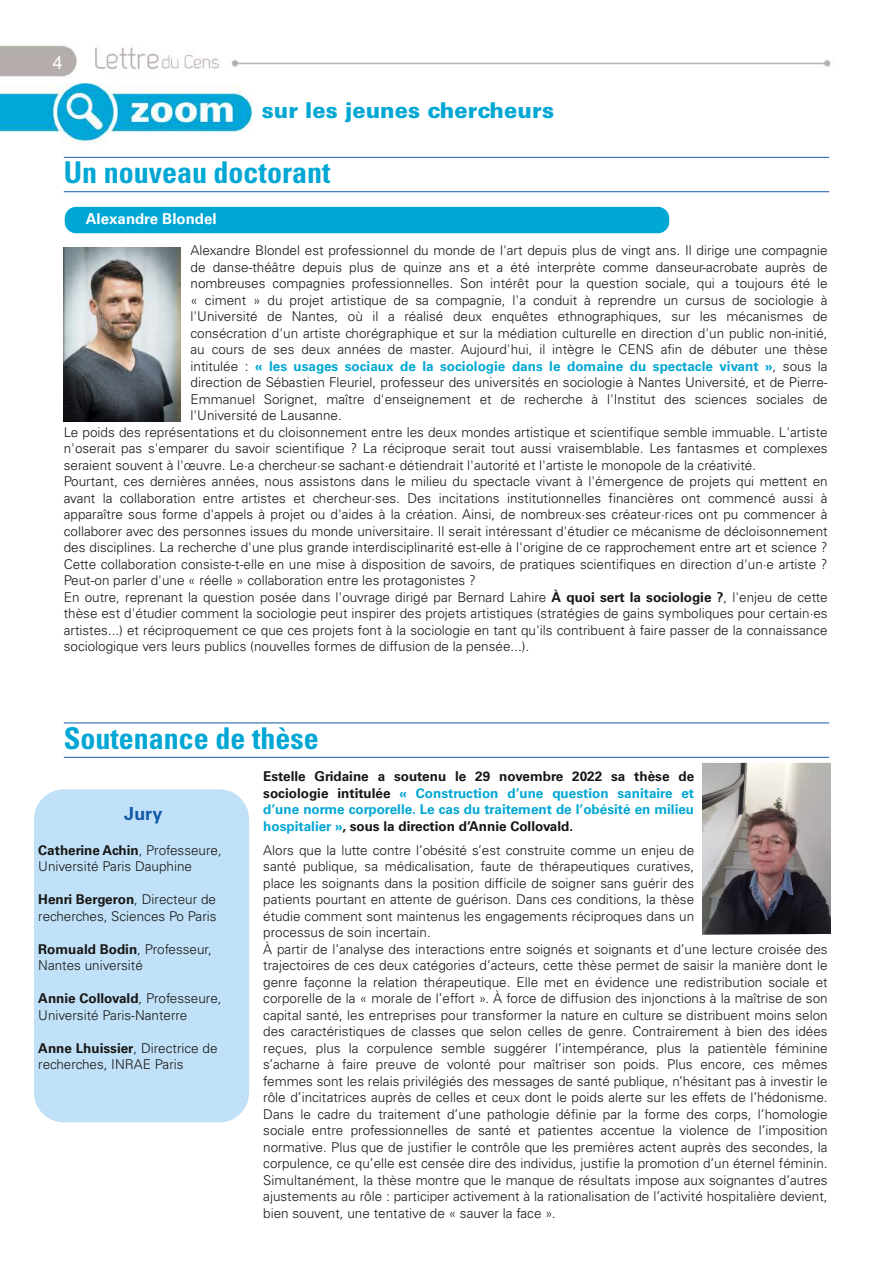
<style>
.page{position:relative;width:893px;height:1263px;background:#fff}
.page>*{position:absolute;margin:0;border:0;box-sizing:border-box;transform-origin:0 0}
.t1{font:700 condensed 30px "Univers";color:#00a7d4}
.t2{font:900 21.75px "Univers";color:#00a7d4}
.t3{font:700 18px "Univers";color:#135aa8}
.t4{font:18px "Arial";color:#fff}
.t5{font:700 15px "Univers";color:#fff}
.t6{font:300 13.5px/16.5px "Univers";color:#171715}
.t7{font:700 13.5px/16.5px "Univers";color:#00a7d4;text-align:justify}
.s1{font-weight:300;color:#171715}
.s2{font-weight:700}
.s3{color:#171715}
</style>
<div class="page">
<img style="left:0;top:45px;width:831px;height:39px">
<img style="left:0;top:84px;width:253px;height:60px">
<hr style="left:64px;top:191px;width:765px;height:1px;background:#135aa8">
<hr style="left:64px;top:157px;width:765px;height:1px;background:#135aa8">
<div style="left:64px;top:206px;width:606px;height:28px;background:#00a7d4;border-radius:12px"></div>
<div style="left:64px;top:206px;width:606px;height:28px;border:1px solid #fff;border-radius:12px"></div>
<hr style="left:64px;top:722px;width:765px;height:1px;background:#135aa8">
<hr style="left:64px;top:757px;width:765px;height:1px;background:#135aa8">
<div style="left:34px;top:789px;width:215px;height:333px;background:#c1e1f8;border-radius:30px"></div>
<img style="left:702px;top:763px;width:129px;height:172px">
<img style="left:64px;top:247px;width:117px;height:174px">
<h3 class="t4" style="left:53px;top:52px;width:12px">4</h3>
<h2 class="t2" style="left:262px;top:102px;width:294px">sur les jeunes chercheurs</h2>
<h1 class="t1" style="left:64px;top:162px;width:268px">Un nouveau doctorant</h1>
<p class="t5" style="left:86px;top:213px;width:132px">Alexandre Blondel</p>
<p class="t6" style="left:191px;top:243px;width:639px">Alexandre Blondel est professionnel du monde de l'art depuis plus de vingt ans. Il dirige une compagnie</p>
<p class="t6" style="left:191px;top:260px;width:639px">de danse-théâtre depuis plus de quinze ans et a été interprète comme danseur-acrobate auprès de</p>
<p class="t6" style="left:191px;top:276px;width:639px">nombreuses compagnies professionnelles. Son intérêt pour la question sociale, qui a toujours été le</p>
<p class="t6" style="left:191px;top:293px;width:639px">« ciment » du projet artistique de sa compagnie, l'a conduit à reprendre un cursus de sociologie à</p>
<p class="t6" style="left:191px;top:309px;width:639px">l'Université de Nantes, où il a réalisé deux enquêtes ethnographiques, sur les mécanismes de</p>
<p class="t6" style="left:191px;top:326px;width:639px">consécration d'un artiste chorégraphique et sur la médiation culturelle en direction d'un public non-initié,</p>
<p class="t6" style="left:191px;top:342px;width:639px">au cours de ses deux années de master. Aujourd'hui, il intègre le CENS afin de débuter une thèse</p>
<p class="t7" style="left:191px;top:359px;width:639px"><span class="s1">intitulée :</span> « les usages sociaux de la sociologie dans le domaine du spectacle vivant »<span class="s1">, sous la</span></p>
<p class="t6" style="left:191px;top:375px;width:639px">direction de Sébastien Fleuriel, professeur des universités en sociologie à Nantes Université, et de Pierre-</p>
<p class="t6" style="left:191px;top:392px;width:639px">Emmanuel Sorignet, maître d'enseignement et de recherche à l'Institut des sciences sociales de</p>
<p class="t6" style="left:191px;top:408px;width:153px">l'Université de Lausanne.</p>
<p class="t6" style="left:64px;top:425px;width:765px">Le poids des représentations et du cloisonnement entre les deux mondes artistique et scientifique semble immuable. L'artiste</p>
<p class="t6" style="left:64px;top:441px;width:765px">n'oserait pas s'emparer du savoir scientifique ? La réciproque serait tout aussi vraisemblable. Les fantasmes et complexes</p>
<p class="t6" style="left:64px;top:458px;width:694px">seraient souvent à l'œuvre. Le∙a chercheur∙se sachant∙e détiendrait l'autorité et l'artiste le monopole de la créativité.</p>
<p class="t6" style="left:64px;top:474px;width:765px">Pourtant, ces dernières années, nous assistons dans le milieu du spectacle vivant à l'émergence de projets qui mettent en</p>
<p class="t6" style="left:64px;top:491px;width:765px">avant la collaboration entre artistes et chercheur∙ses. Des incitations institutionnelles financières ont commencé aussi à</p>
<p class="t6" style="left:64px;top:507px;width:765px">apparaître sous forme d'appels à projet ou d'aides à la création. Ainsi, de nombreux∙ses créateur∙rices ont pu commencer à</p>
<p class="t6" style="left:64px;top:524px;width:765px">collaborer avec des personnes issues du monde universitaire. Il serait intéressant d'étudier ce mécanisme de décloisonnement</p>
<p class="t6" style="left:64px;top:540px;width:765px">des disciplines. La recherche d'une plus grande interdisciplinarité est-elle à l'origine de ce rapprochement entre art et science ?</p>
<p class="t6" style="left:64px;top:557px;width:765px">Cette collaboration consiste-t-elle en une mise à disposition de savoirs, de pratiques scientifiques en direction d'un∙e artiste ?</p>
<p class="t6" style="left:64px;top:573px;width:414px">Peut-on parler d'une « réelle » collaboration entre les protagonistes ?</p>
<p class="t6" style="left:64px;top:590px;width:765px">En outre, reprenant la question posée dans l'ouvrage dirigé par Bernard Lahire <span class="s2">À quoi sert la sociologie ?</span>, l'enjeu de cette</p>
<p class="t6" style="left:64px;top:606px;width:765px">thèse est d'étudier comment la sociologie peut inspirer des projets artistiques (stratégies de gains symboliques pour certain∙es</p>
<p class="t6" style="left:64px;top:623px;width:765px">artistes...) et réciproquement ce que ces projets font à la sociologie en tant qu'ils contribuent à faire passer de la connaissance</p>
<p class="t6" style="left:64px;top:639px;width:467px">sociologique vers leurs publics (nouvelles formes de diffusion de la pensée...).</p>
<h1 class="t1" style="left:64px;top:727px;width:256px">Soutenance de thèse</h1>
<h3 class="t3" style="left:124px;top:807px;width:40px">Jury</h3>
<p class="t6" style="left:38px;top:843px;width:185px"><span class="s2">Catherine Achin</span>, Professeure,<br>Université Paris Dauphine</p>
<p class="t6" style="left:38px;top:892px;width:180px"><span class="s2">Henri Bergeron</span>, Directeur de recherches, Sciences Po Paris</p>
<p class="t6" style="left:38px;top:942px;width:175px"><span class="s2">Romuald Bodin</span>, Professeur,<br>Nantes université</p>
<p class="t6" style="left:38px;top:991px;width:185px"><span class="s2">Annie Collovald</span>, Professeure,<br>Université Paris-Nanterre</p>
<p class="t6" style="left:38px;top:1041px;width:181px"><span class="s2">Anne Lhuissier</span>, Directrice de recherches, INRAE Paris</p>
<p class="t7" style="left:263px;top:770px;width:432px"><span class="s3">Estelle Gridaine a soutenu le 29 novembre 2022 sa thèse de sociologie intitulée</span> « Construction d’une question sanitaire et d’une norme corporelle. Le cas du traitement de l’obésité en milieu hospitalier »<span class="s3">, sous la direction d’Annie Collovald.</span></p>
<p class="t6" style="left:263px;top:843px;width:566px">Alors que la lutte contre l’obésité s’est construite comme un enjeu de<br>santé publique, sa médicalisation, faute de thérapeutiques curatives,<br>place les soignants dans la position difficile de soigner sans guérir des<br>patients pourtant en attente de guérison. Dans ces conditions, la thèse<br>étudie comment sont maintenus les engagements réciproques dans un<br>processus de soin incertain.<br>À partir de l’analyse des interactions entre soignés et soignants et d’une lecture croisée des trajectoires de ces deux catégories d’acteurs, cette thèse permet de saisir la manière dont le genre façonne la relation thérapeutique. Elle met en évidence une redistribution sociale et corporelle de la « morale de l’effort ». À force de diffusion des injonctions à la maîtrise de son capital santé, les entreprises pour transformer la nature en culture se distribuent moins selon des caractéristiques de classes que selon celles de genre. Contrairement à bien des idées reçues, plus la corpulence semble suggérer l’intempérance, plus la patientèle féminine s’acharne à faire preuve de volonté pour maîtriser son poids. Plus encore, ces mêmes femmes sont les relais privilégiés des messages de santé publique, n’hésitant pas à investir le rôle d’incitatrices auprès de celles et ceux dont le poids alerte sur les effets de l’hédonisme.<br>Dans le cadre du traitement d’une pathologie définie par la forme des corps, l’homologie sociale entre professionnelles de santé et patientes accentue la violence de l’imposition normative. Plus que de justifier le contrôle que les premières actent auprès des secondes, la corpulence, ce qu’elle est censée dire des individus, justifie la promotion d’un éternel féminin.<br>Simultanément, la thèse montre que le manque de résultats impose aux soignantes d’autres ajustements au rôle : participer activement à la rationalisation de l’activité hospitalière devient, bien souvent, une tentative de « sauver la face ».</p>
</div>
